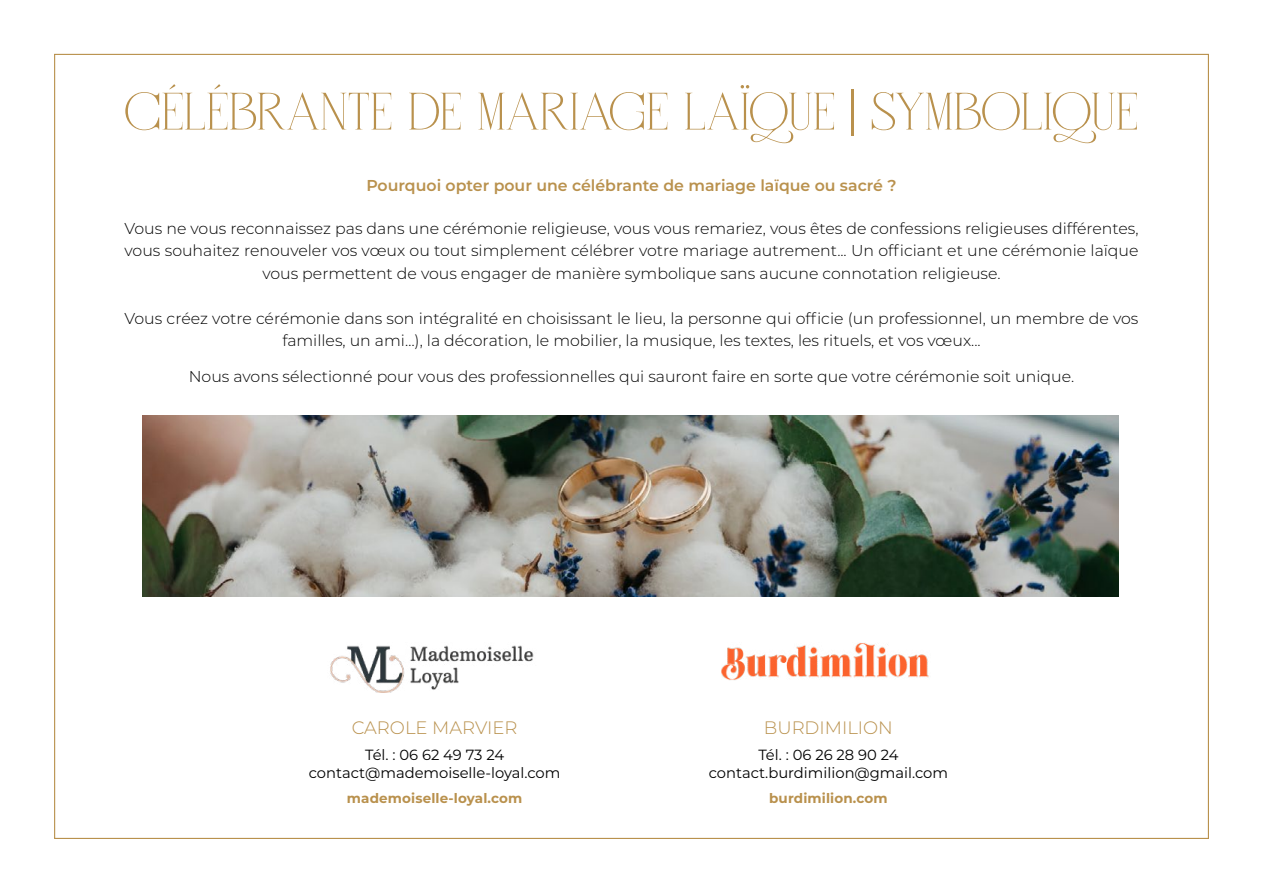
<style>
.page{position:relative;width:1263px;height:893px;background:#fff}
.page>*{position:absolute;margin:0;border:0;box-sizing:border-box;transform-origin:0 0}
.t1{font:52.5px "Rotterburg Stylish";letter-spacing:-.01em;color:#b9914d}
.t2{font:300 18px "Montserrat";color:#b9914d}
.t3{font:300 15.75px/22.5px "Montserrat";color:#000;text-align:center}
.t4{font:600 15.75px "Montserrat";color:#b9914d}
.t5{font:14.7px/17.7px "Montserrat";color:#000;text-align:center}
.t6{font:700 13.5px "Montserrat";letter-spacing:.01em;color:#b9914d}
</style>
<div class="page">
<img style="left:142px;top:416px;width:976px;height:180px">
<img style="left:330px;top:645px;width:204px;height:47px">
<img style="left:721px;top:643px;width:208px;height:37px">
<h1 class="t1" style="left:125px;top:81px;width:1015px">CÉLÉBRANTE DE MARIAGE LAÏQUE | SYMBOLIQUE</h1>
<p class="t4" style="left:366px;top:175px;width:532px">Pourquoi opter pour une célébrante de mariage laïque ou sacré ?</p>
<p class="t3" style="left:125px;top:216px;width:1015px">Vous ne vous reconnaissez pas dans une cérémonie religieuse, vous vous remariez, vous êtes de confessions religieuses différentes, vous souhaitez renouveler vos vœux ou tout simplement célébrer votre mariage autrement... Un officiant et une cérémonie laïque vous permettent de vous engager de manière symbolique sans aucune connotation religieuse.</p>
<p class="t3" style="left:125px;top:306px;width:1015px">Vous créez votre cérémonie dans son intégralité en choisissant le lieu, la personne qui officie (un professionnel, un membre de vos familles, un ami…), la décoration, le mobilier, la musique, les textes, les rituels, et vos vœux...</p>
<p class="t3" style="left:189px;top:364px;width:887px">Nous avons sélectionné pour vous des professionnelles qui sauront faire en sorte que votre cérémonie soit unique.</p>
<p class="t2" style="left:352px;top:716px;width:167px">CAROLE MARVIER</p>
<p class="t5" style="left:309px;top:746px;width:253px">Tél. : 06 62 49 73 24 contact@mademoiselle-loyal.com</p>
<p class="t6" style="left:347px;top:788px;width:177px">mademoiselle-loyal.com</p>
<p class="t2" style="left:764px;top:716px;width:131px">BURDIMILION</p>
<p class="t5" style="left:709px;top:746px;width:241px">Tél. : 06 26 28 90 24 contact.burdimilion@gmail.com</p>
<p class="t6" style="left:769px;top:788px;width:120px">burdimilion.com</p>
</div>
